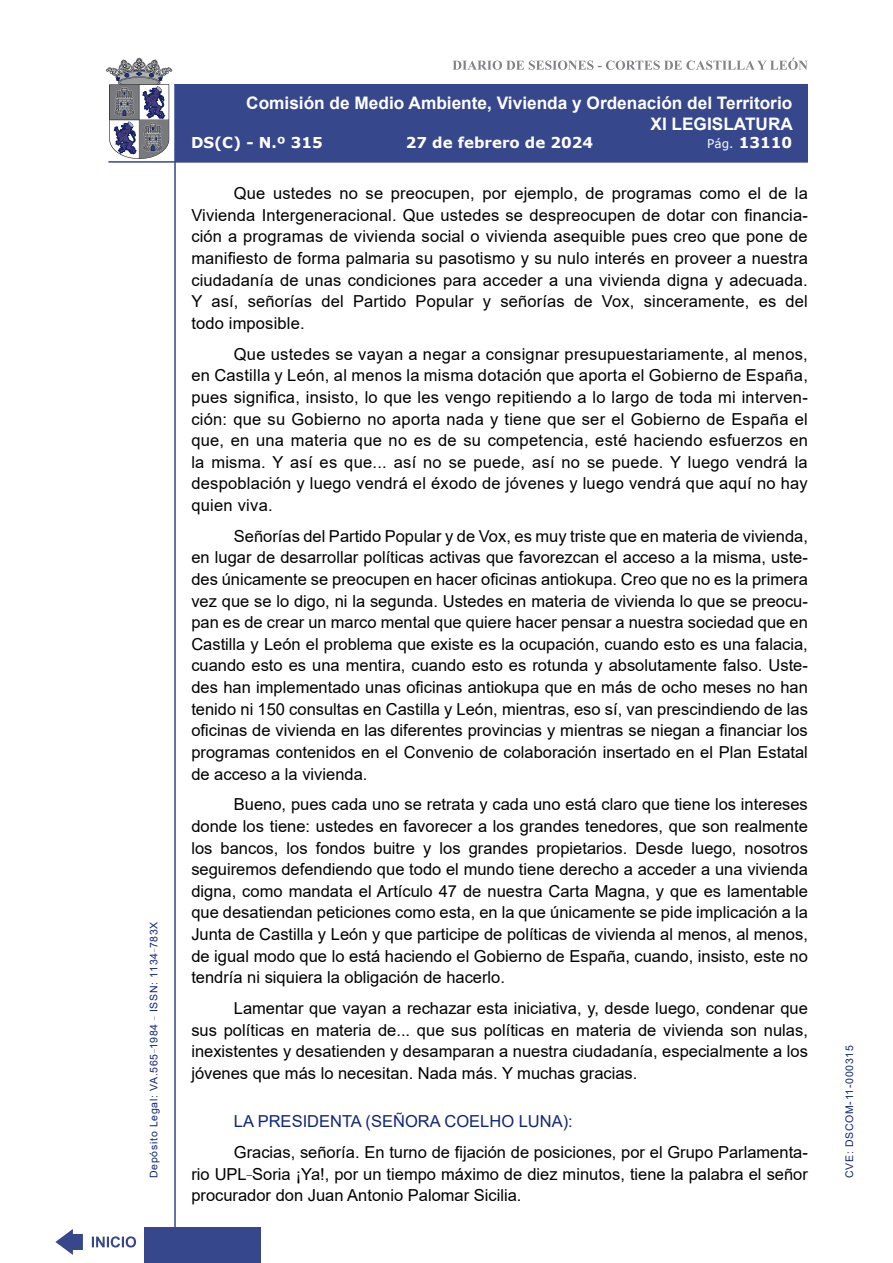
<style>
.page{position:relative;width:893px;height:1263px;background:#fff}
.page>*{position:absolute;margin:0;border:0;box-sizing:border-box;transform-origin:0 0}
.t1{font:700 17.25px/20.7px "Arial";color:#fff;text-align:right}
.t2{font:16.5px/21.6px "Arial";color:#000;text-align:justify}
.Orador{font:16.5px "Arial";color:#122678}
.t3{font:700 15px "Verdana";color:#fff}
.t4{font:10.5px "Arial";letter-spacing:.065em;color:#122678}
.s1{font-weight:400;font-size:12px}
</style>
<div class="page">
<svg style="left:452px;top:58px;width:356px;height:12px"></svg>
<hr style="left:174px;top:84px;width:2px;height:1179px;background:#36478c">
<div style="left:144px;top:1227px;width:117px;height:36px;background:#36478c"></div>
<div style="left:175px;top:84px;width:633px;height:78px;background:#36478c"></div>
<hr style="left:108px;top:161px;width:700px;height:2px;background:#36478c">
<svg style="left:92px;top:1236px;width:44px;height:11px"></svg>
<svg style="left:55px;top:1229px;width:28px;height:26px"></svg>
<svg style="left:106px;top:58px;width:66px;height:101px"></svg>
<p class="t4" style="left:146px;top:1178px;width:258px;rotate:-90deg">Depósito Legal: VA.565<sup>_</sup>1984 <sup>_</sup> ISSN: 1134<sup>_</sup>783X</p>
<p class="t1" style="left:246px;top:93px;width:548px">Comisión de Medio Ambiente, Vivienda y Ordenación del Territorio<br>XI LEGISLATURA</p>
<p class="t3" style="left:191px;top:132px;width:133px">DS(C) - N.º 315</p>
<p class="t3" style="left:406px;top:132px;width:189px">27 de febrero de 2024</p>
<p class="t3" style="left:707px;top:132px;width:86px"><span class="s1">Pág.</span> 13110</p>
<p class="t2" style="left:191px;top:182px;width:618px;text-indent:43px">Que ustedes no se preocupen, por ejemplo, de programas como el de la Vivienda Intergeneracional. Que ustedes se despreocupen de dotar con financia&shy;ción a programas de vivienda social o vivienda asequible pues creo que pone de manifiesto de forma palmaria su pasotismo y su nulo interés en proveer a nuestra ciudadanía de unas condiciones para acceder a una vivienda digna y adecuada.<br>Y así, señorías del Partido Popular y señorías de Vox, sinceramente, es del todo imposible.</p>
<p class="t2" style="left:191px;top:343px;width:618px;text-indent:43px">Que ustedes se vayan a negar a consignar presupuestariamente, al menos, en Castilla y León, al menos la misma dotación que aporta el Gobierno de España, pues significa, insisto, lo que les vengo repitiendo a lo largo de toda mi interven&shy;ción: que su Gobierno no aporta nada y tiene que ser el Gobierno de España el que, en una materia que no es de su competencia, esté haciendo esfuerzos en la misma. Y así es que... así no se puede, así no se puede. Y luego vendrá la despoblación y luego vendrá el éxodo de jóvenes y luego vendrá que aquí no hay quien viva.</p>
<p class="t2" style="left:191px;top:525px;width:618px;text-indent:43px">Señorías del Partido Popular y de Vox, es muy triste que en materia de vivienda, en lugar de desarrollar políticas activas que favorezcan el acceso a la misma, uste&shy;des únicamente se preocupen en hacer oficinas antiokupa. Creo que no es la primera vez que se lo digo, ni la segunda. Ustedes en materia de vivienda lo que se preocu&shy;pan es de crear un marco mental que quiere hacer pensar a nuestra sociedad que en Castilla y León el problema que existe es la ocupación, cuando esto es una falacia, cuando esto es una mentira, cuando esto es rotunda y absolutamente falso. Uste&shy;des han implementado unas oficinas antiokupa que en más de ocho meses no han tenido ni 150 consultas en Castilla y León, mientras, eso sí, van prescindiendo de las oficinas de vivienda en las diferentes provincias y mientras se niegan a financiar los programas contenidos en el Convenio de colaboración insertado en el Plan Estatal de acceso a la vivienda.</p>
<p class="t2" style="left:191px;top:794px;width:618px;text-indent:43px">Bueno, pues cada uno se retrata y cada uno está claro que tiene los intereses donde los tiene: ustedes en favorecer a los grandes tenedores, que son realmente los bancos, los fondos buitre y los grandes propietarios. Desde luego, nosotros seguiremos defendiendo que todo el mundo tiene derecho a acceder a una vivienda digna, como mandata el Artículo 47 de nuestra Carta Magna, y que es lamentable que desatiendan peticiones como esta, en la que únicamente se pide implicación a la Junta de Castilla y León y que participe de políticas de vivienda al menos, al menos, de igual modo que lo está haciendo el Gobierno de España, cuando, insisto, este no tendría ni siquiera la obligación de hacerlo.</p>
<p class="t2" style="left:191px;top:997px;width:618px;text-indent:43px">Lamentar que vayan a rechazar esta iniciativa, y, desde luego, condenar que sus políticas en materia de... que sus políticas en materia de vivienda son nulas, inexistentes y desatienden y desamparan a nuestra ciudadanía, especialmente a los jóvenes que más lo necesitan. Nada más. Y muchas gracias.</p>
<p class="Orador" style="left:234px;top:1110px;width:340px">LA PRESIDENTA (SEÑORA COELHO LUNA):</p>
<p class="t2" style="left:191px;top:1141px;width:618px;text-indent:43px">Gracias, señoría. En turno de fijación de posiciones, por el Grupo Parlamenta&shy;rio UPL<sup>_</sup>Soria ¡Ya!, por un tiempo máximo de diez minutos, tiene la palabra el señor procurador don Juan Antonio Palomar Sicilia.</p>
<p class="t4" style="left:842px;top:1178px;width:134px;rotate:-90deg">CVE: DSCOM-11-000315</p>
</div>
